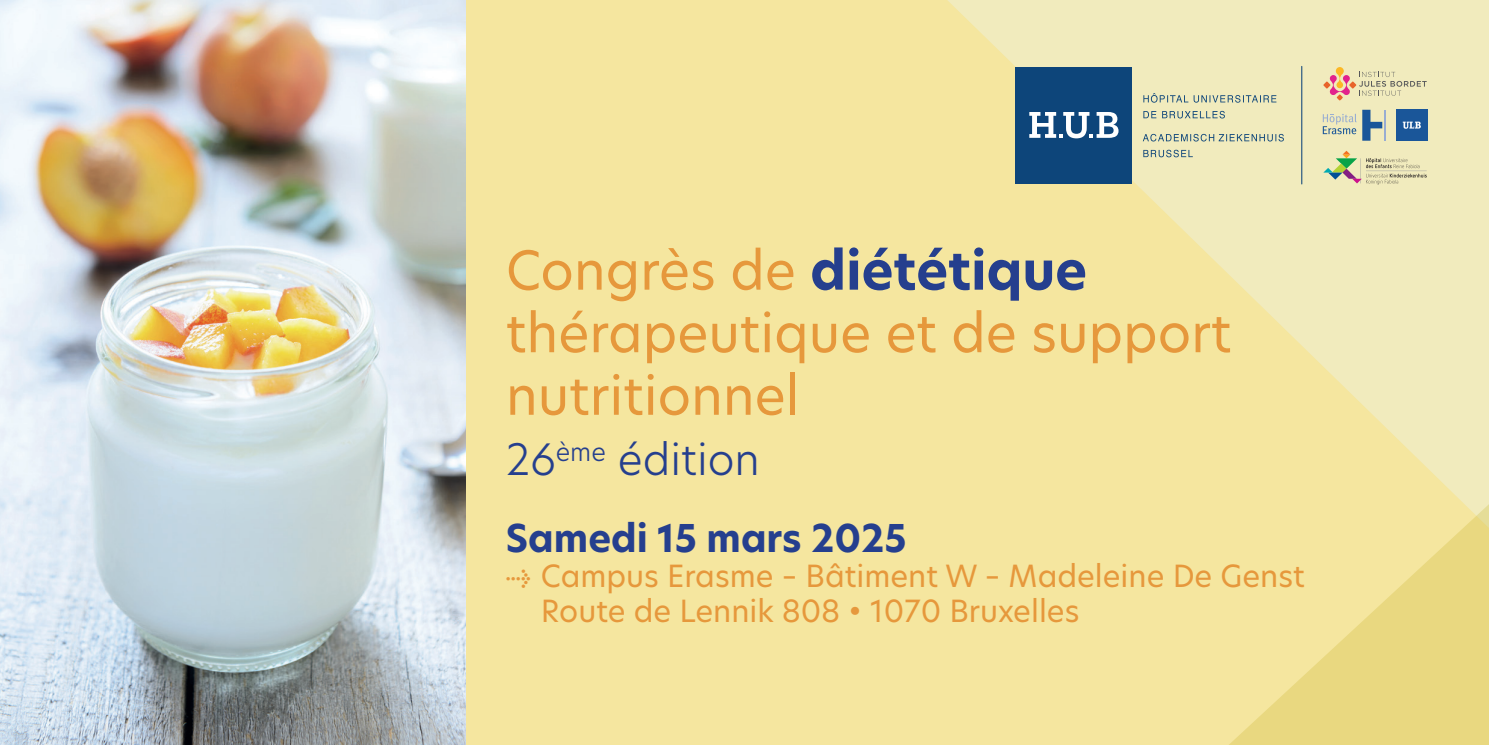
<style>
.page{position:relative;width:1489px;height:745px;background:#fff}
.page>*{position:absolute;margin:0;border:0;box-sizing:border-box;transform-origin:0 0}
.t1{font:52.5px/62.5px "New Hero";color:#e6983c}
.t2{font:300 42.5px "New Hero";color:#253f8e}
.t3{font:700 37.5px "New Hero";color:#253f8e}
.t4{font:30px/35px "New Hero";color:#e6983c}
.s1{font-weight:700;color:#253f8e}
.s2{font-family:"Meta OT"}
</style>
<div class="page">
<div style="left:0;top:0;width:1488px;height:744px;background:#f5e69f"></div>
<img style="left:0;top:0;width:465px;height:744px">
<svg style="left:948px;top:0;width:540px;height:446px;fill:#f1ebbd"></svg>
<svg style="left:1230px;top:446px;width:258px;height:298px"></svg>
<div style="left:1015px;top:67px;width:117px;height:116px;background:#0d457a"></div>
<svg style="left:1029px;top:112px;width:89px;height:26px"></svg>
<svg style="left:1143px;top:150px;width:49px;height:7px"></svg>
<svg style="left:1142px;top:134px;width:141px;height:7px"></svg>
<svg style="left:1143px;top:111px;width:81px;height:7px"></svg>
<svg style="left:1143px;top:93px;width:133px;height:10px"></svg>
<svg style="left:1323px;top:151px;width:103px;height:33px;background:#d5d4aa"></svg>
<div style="left:1395px;top:109px;width:31px;height:32px;background:#1a5699"></div>
<svg style="left:1402px;top:121px;width:18px;height:8px"></svg>
<svg style="left:1362px;top:110px;width:20px;height:31px"></svg>
<hr style="left:1384px;top:110px;width:1px;height:31px;background:#98add2">
<svg style="left:1322px;top:114px;width:34px;height:20px"></svg>
<svg style="left:1358px;top:72px;width:68px;height:24px;background:#dcd7af"></svg>
<svg style="left:1323px;top:81px;width:7px;height:8px"></svg>
<svg style="left:1348px;top:81px;width:8px;height:8px"></svg>
<svg style="left:1329px;top:67px;width:20px;height:33px"></svg>
<hr style="left:1301px;top:66px;width:1px;height:118px;background:#0d457a">
<h1 class="t1" style="left:506px;top:238px;width:727px">Congrès de <span class="s1">diététique </span>thérapeutique et de support nutritionnel</h1>
<h2 class="t2" style="left:506px;top:430px;width:255px">26<sup>ème</sup> édition</h2>
<p class="t3" style="left:506px;top:512px;width:402px">Samedi 15 mars 2025</p>
<p class="t4" style="left:541px;top:557px;width:765px;text-indent:-35px"><span class="s2">→</span> Campus Erasme – Bâtiment W – Madeleine De Genst<br>Route de Lennik 808 • 1070 Bruxelles</p>
</div>
